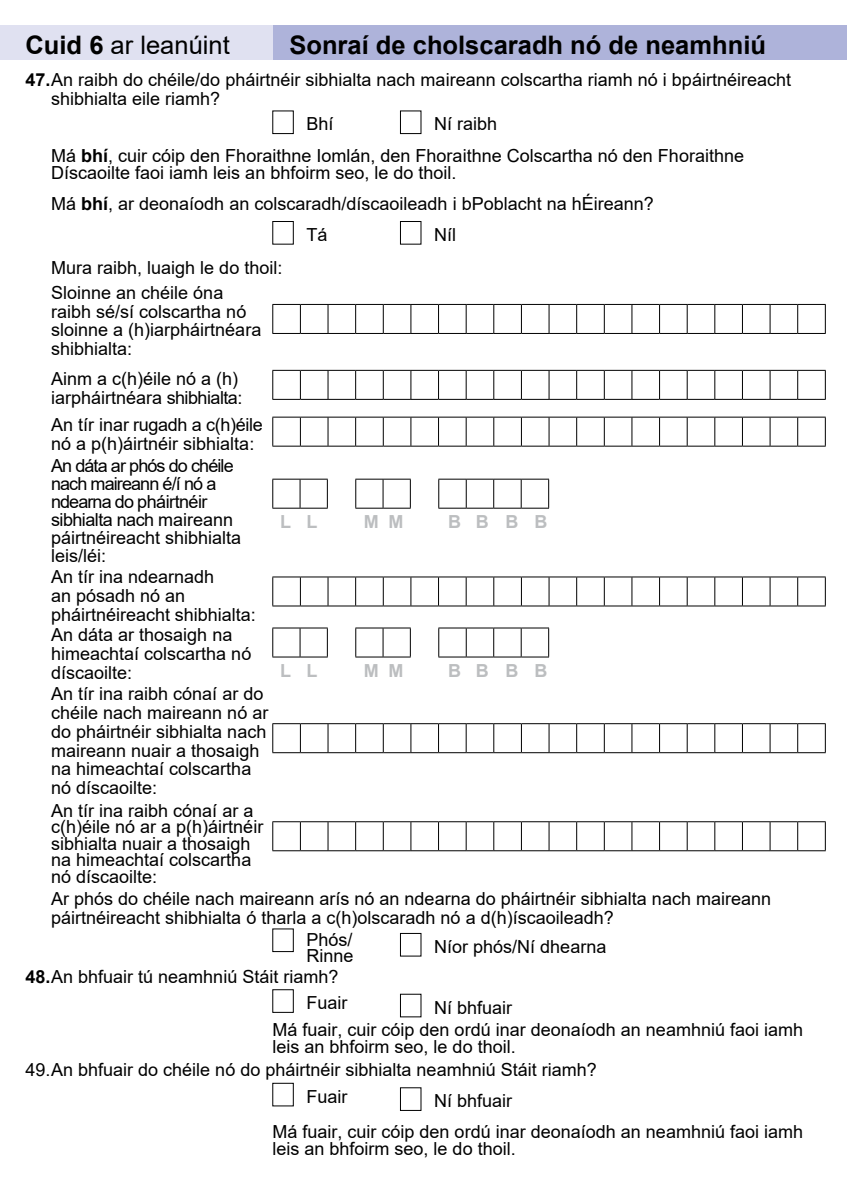
<style>
.page{position:relative;width:847px;height:1195px;background:#fff}
.page>*{position:absolute;margin:0;border:0;box-sizing:border-box;transform-origin:0 0}
.t1{font:700 25.5px "Arial";color:#000}
.t2{font:25.5px "Arial";color:#000}
.t3{font:18px/18.8px "Arial";color:#000}
.t4{font:18px/18px "Arial";letter-spacing:-.03em;color:#000}
.t5{font:700 18px "Arial";color:#bcbec0}
.s1{font-weight:700}
</style>
<div class="page">
<div style="left:272px;top:26px;width:574px;height:34px;background:#aeb3da"></div>
<div style="left:0;top:26px;width:272px;height:34px;background:#e0e1f1"></div>
<div style="left:400px;top:111px;width:21px;height:23px;border:1px solid #000"></div>
<div style="left:400px;top:221px;width:21px;height:23px;border:1px solid #000"></div>
<svg style="left:272px;top:304px;width:553px;height:30px"></svg>
<svg style="left:272px;top:417px;width:553px;height:30px"></svg>
<svg style="left:272px;top:479px;width:56px;height:30px"></svg>
<svg style="left:355px;top:479px;width:56px;height:30px"></svg>
<svg style="left:438px;top:479px;width:111px;height:30px"></svg>
<svg style="left:272px;top:628px;width:56px;height:30px"></svg>
<svg style="left:355px;top:628px;width:56px;height:30px"></svg>
<svg style="left:438px;top:628px;width:111px;height:30px"></svg>
<svg style="left:272px;top:723px;width:553px;height:30px"></svg>
<svg style="left:272px;top:370px;width:553px;height:30px"></svg>
<svg style="left:272px;top:577px;width:553px;height:30px"></svg>
<svg style="left:272px;top:821px;width:553px;height:30px"></svg>
<div style="left:400px;top:933px;width:21px;height:23px;border:1px solid #000"></div>
<div style="left:272px;top:989px;width:21px;height:24px;border:1px solid #000"></div>
<div style="left:400px;top:994px;width:21px;height:23px;border:1px solid #000"></div>
<div style="left:400px;top:1087px;width:21px;height:24px;border:1px solid #000"></div>
<h1 class="t2" style="left:26px;top:28px;width:206px"><span class="s1">Cuid 6</span> ar leanúint</h1>
<h1 class="t1" style="left:289px;top:27px;width:478px">Sonraí de cholscaradh nó de neamhniú</h1>
<p class="t3" style="left:51px;top:70px;width:741px;text-indent:-26px"><span class="s1">47.</span>An raibh do chéile/do pháirtnéir sibhialta nach maireann colscartha riamh nó i bpáirtnéireacht shibhialta eile riamh?</p>
<p class="t3" style="left:306px;top:114px;width:29px">Bhí</p>
<p class="t3" style="left:51px;top:108px;width:694px;line-height:32.1px;text-indent:383px">Ní raibh<br>Má <span class="s1">bhí</span>, cuir cóip den Fhoraithne Iomlán, den Fhoraithne Colscartha nó den Fhoraithne</p>
<p class="t3" style="left:51px;top:163px;width:407px">Díscaoilte faoi iamh leis an bhfoirm seo, le do thoil.</p>
<p class="t3" style="left:51px;top:194px;width:604px">Má <span class="s1">bhí</span>, ar deonaíodh an colscaradh/díscaoileadh i bPoblacht na hÉireann?</p>
<p class="t3" style="left:306px;top:225px;width:23px">Tá</p>
<p class="t3" style="left:434px;top:225px;width:23px">Níl</p>
<p class="t3" style="left:51px;top:255px;width:233px;line-height:25px">Mura raibh, luaigh le do thoil:<br>Sloinne an chéile óna</p>
<p class="t3" style="left:51px;top:302px;width:212px">raibh sé/sí colscartha nó sloinne a (h)iarpháirtnéara shibhialta:</p>
<p class="t3" style="left:51px;top:369px;width:193px">Ainm a c(h)éile nó a (h) iarpháirtnéara shibhialta:</p>
<p class="t3" style="left:51px;top:416px;width:213px">An tír inar rugadh a c(h)éile nó a p(h)áirtnéir sibhialta:</p>
<p class="t4" style="left:51px;top:457px;width:192px">An dáta ar phós do chéile nach maireann é/í nó a ndearna do pháirtnéir sibhialta nach maireann páirtnéireacht shibhialta leis/léi:</p>
<p class="t3" style="left:51px;top:567px;width:206px">An tír ina ndearnadh<br>an pósadh nó an pháirtnéireacht shibhialta:</p>
<p class="t3" style="left:51px;top:625px;width:202px">An dáta ar thosaigh na himeachtaí colscartha nó díscaoilte:</p>
<p class="t3" style="left:51px;top:684px;width:219px">An tír ina raibh cónaí ar do chéile nach maireann nó ar do pháirtnéir sibhialta nach maireann nuair a thosaigh na himeachtaí colscartha nó díscaoilte:</p>
<p class="t3" style="left:51px;top:802px;width:214px;line-height:16.5px">An tír ina raibh cónaí ar a c(h)éile nó ar a p(h)áirtnéir sibhialta nuair a thosaigh na himeachtaí colscartha nó díscaoilte:</p>
<p class="t5" style="left:280px;top:509px;width:39px">L L</p>
<p class="t5" style="left:363px;top:509px;width:41px">M M</p>
<p class="t5" style="left:448px;top:509px;width:101px">B B B B</p>
<p class="t5" style="left:280px;top:658px;width:39px">L L</p>
<p class="t5" style="left:363px;top:658px;width:41px">M M</p>
<p class="t5" style="left:448px;top:658px;width:101px">B B B B</p>
<p class="t3" style="left:51px;top:889px;width:721px">Ar phós do chéile nach maireann arís nó an ndearna do pháirtnéir sibhialta nach maireann páirtnéireacht shibhialta ó tharla a c(h)olscaradh nó a d(h)íscaoileadh?</p>
<p class="t3" style="left:306px;top:931px;width:49px;line-height:16.5px">Phós/<br>Rinne</p>
<p class="t3" style="left:434px;top:937px;width:174px">Níor phós/Ní dhearna</p>
<p class="t3" style="left:26px;top:967px;width:314px"><span class="s1">48.</span>An bhfuair tú neamhniú Stáit riamh?</p>
<p class="t3" style="left:306px;top:993px;width:43px">Fuair</p>
<p class="t3" style="left:434px;top:998px;width:80px">Ní bhfuair</p>
<p class="t3" style="left:272px;top:1022px;width:532px;line-height:16.5px">Má fuair, cuir cóip den ordú inar deonaíodh an neamhniú faoi iamh leis an bhfoirm seo, le do thoil.</p>
<p class="t3" style="left:26px;top:1060px;width:572px">49.An bhfuair do chéile nó do pháirtnéir sibhialta neamhniú Stáit riamh?</p>
<p class="t3" style="left:306px;top:1087px;width:43px">Fuair</p>
<p class="t3" style="left:434px;top:1091px;width:80px">Ní bhfuair</p>
<p class="t3" style="left:272px;top:1123px;width:532px;line-height:16.5px">Má fuair, cuir cóip den ordú inar deonaíodh an neamhniú faoi iamh leis an bhfoirm seo, le do thoil.</p>
</div>
